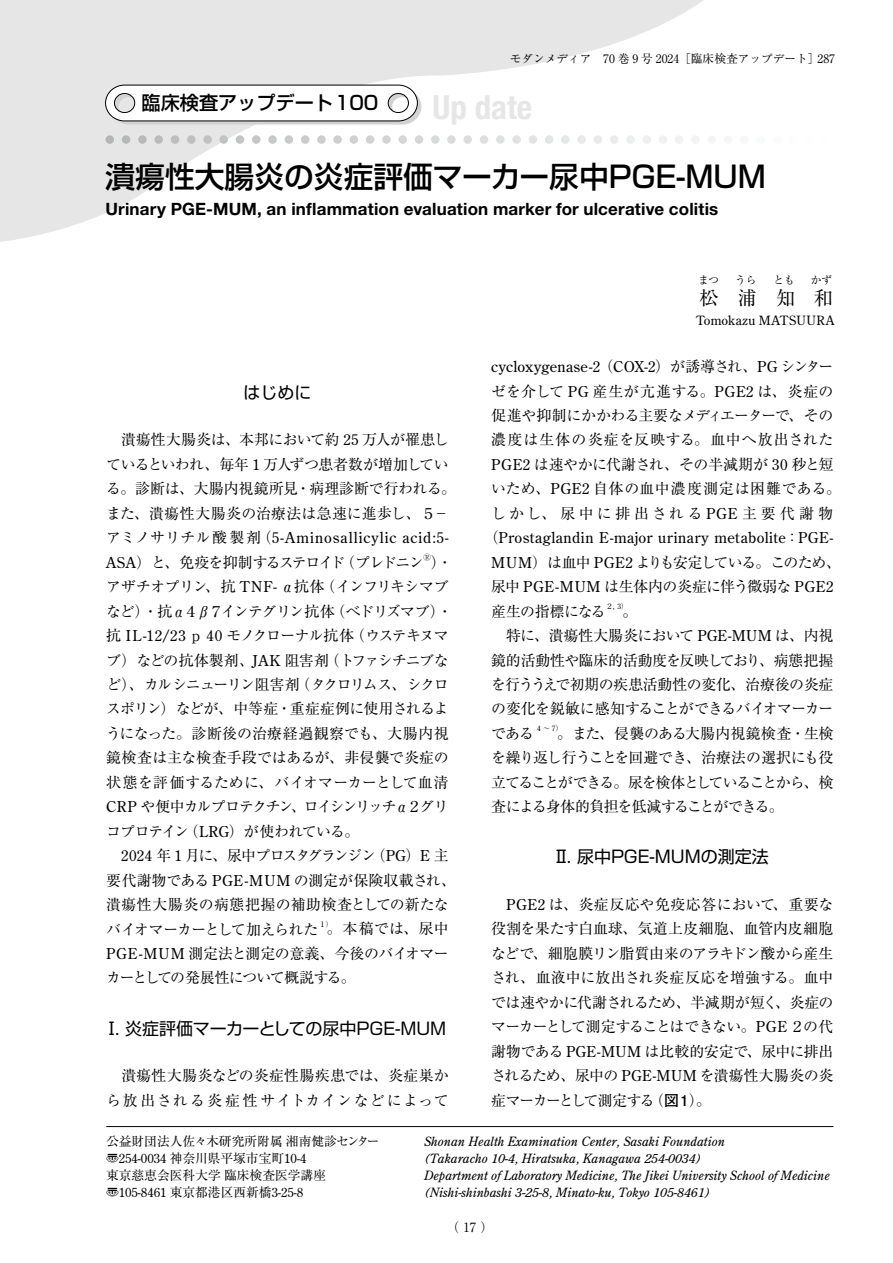
<style>
.page{position:relative;width:893px;height:1263px;background:#fff}
.page>*{position:absolute;margin:0;border:0;box-sizing:border-box;transform-origin:0 0}
.t1{font:700 condensed 33px "Helvetica Neue";color:#e6e6e6}
.t2{font:500 29.7px "Shin Go Pro";color:#000}
.t3{font:500 19.2px "Shin Go Pro";color:#000}
.t4{font:19.2px "Ryumin Pro";color:#000}
.t5{font:700 16.95px "Helvetica Neue LT Std";letter-spacing:.01em;color:#000}
.t6{font:16.95px "Shin Go Pro";color:#000}
.t7{font:14.85px/24.5px "Ryumin Pro";letter-spacing:-.02em;color:#000}
.t8{font:14.85px/24.5px "Ryumin Pro";letter-spacing:-.04em;color:#000}
.t9{font:14.85px/24.5px "Ryumin Pro";letter-spacing:.015em;color:#000}
.t10{font:14.85px/24.5px "Ryumin Pro";letter-spacing:-.055em;color:#000}
.t11{font:14.85px/24.5px "Ryumin Pro";letter-spacing:.035em;color:#000}
.t12{font:14.85px "Century Old Style Std";letter-spacing:.04em;color:#000}
.t13{font:14.85px "Century Old Style Std";letter-spacing:.07em;color:#000}
.t14{font:14.85px "Century Old Style Std";letter-spacing:.02em;color:#000}
.t15{font:14.85px "Ryumin Pro";letter-spacing:-.09em;color:#000}
.t16{font:italic 12.75px/17px "Century Old Style Std";color:#000}
.t17{font:12.75px "Century Old Style Std";color:#000}
.t18{font:12.75px "Ryumin Pro";color:#000}
.t19{font:12.75px "Century Old Style Std";letter-spacing:.035em;color:#000}
.t20{font:11.7px "Ryumin Pro";color:#000}
.t21{font:10.65px "Ryumin Pro";color:#000}
.t22{font:7.5px "Ryumin Pro";color:#000}
.t23{font:7.5px "Century Old Style Std";color:#000}
.s1{font-family:"Century Old Style Std"}
.s2{font-family:"Ryumin Pro"}
.s3{font-family:"Futo Go B101 Pro";font-weight:700}
</style>
<div class="page">
<svg style="left:0;top:0;width:704px;height:242px"></svg>
<svg style="left:431px;top:135px;width:283px;height:9px"></svg>
<svg style="left:105px;top:85px;width:316px;height:40px"></svg>
<hr style="left:106px;top:1126px;width:727px;height:1px;background:#000">
<p class="t20" style="left:510px;top:49px;width:327px">モダンメディア　70 巻 9 号 2024［臨床検査アップデート］287</p>
<p class="t3" style="left:142px;top:87px;width:238px">臨床検査アップデート100</p>
<h1 class="t1" style="left:433px;top:79px;width:101px">Up date</h1>
<h2 class="t2" style="left:106px;top:153px;width:662px">潰瘍性大腸炎の炎症評価マーカー尿中PGE-MUM</h2>
<p class="t5" style="left:106px;top:199px;width:614px">Urinary PGE-MUM, an inflammation evaluation marker for ulcerative colitis</p>
<p class="t6" style="left:243px;top:378px;width:70px">はじめに</p>
<p class="t7" style="left:106px;top:427px;width:351px">　潰瘍性大腸炎は、本邦において約 <span class="s1">25</span> 万人が罹患しているといわれ、毎年 <span class="s1">1</span> 万人ずつ患者数が増加している。診断は、大腸内視鏡所見・病理診断で行われる。また、潰瘍性大腸炎の治療法は急速に進歩し、５－</p>
<p class="t13" style="left:106px;top:528px;width:344px"><span class="s2">アミノサリチル酸製剤（</span>5-Aminosallicylic acid:5-</p>
<p class="t15" style="left:106px;top:550px;width:319px"><span class="s1">ASA</span>）と、免疫を抑制するステロイド（プレドニン</p>
<p class="t22" style="left:423px;top:551px;width:9px">Ⓡ</p>
<p class="t8" style="left:106px;top:549px;width:348px;text-indent:325px">）・アザチオプリン、抗 <span class="s1">TNF-</span> α抗体（インフリキシマブなど）・抗α４β７インテグリン抗体（べドリズマブ）・抗 <span class="s1">IL -12/23</span> ｐ <span class="s1">40</span> モノクローナル抗体（ウステキヌマブ）などの抗体製剤、<span class="s1">JAK</span> 阻害剤（トファシチニブなど）、カルシニューリン阻害剤（タクロリムス、シクロスポリン）などが、中等症・重症症例に使用されるようになった。診断後の治療経過観察でも、大腸内視鏡検査は主な検査手段ではあるが、非侵襲で炎症の状態を評価するために、バイオマーカーとして血清<br><span class="s1">CRP</span> や便中カルプロテクチン、ロイシンリッチα２グリコプロテイン（<span class="s1">LRG</span>）が使われている。</p>
<p class="t7" style="left:106px;top:842px;width:351px;text-indent:15px"><span class="s1">2024</span> 年 <span class="s1">1</span> 月に、尿中プロスタグランジン（<span class="s1">PG</span>）<span class="s1">E</span> 主要代謝物である <span class="s1">PGE-MUM</span> の測定が保険収載され、潰瘍性大腸炎の病態把握の補助検査としての新たなバイオマーカーとして加えられた</p>
<p class="t22" style="left:319px;top:918px;width:16px">１）</p>
<p class="t7" style="left:106px;top:916px;width:344px;text-align:justify;text-indent:221px">。本稿では、尿中<span class="s1">PGE-MUM</span> 測定法と測定の意義、今後のバイオマーカーとしての発展性について概説する。</p>
<p class="t6" style="left:103px;top:1014px;width:345px">Ⅰ. 炎症評価マーカーとしての尿中PGE-MUM</p>
<p class="t11" style="left:106px;top:1062px;width:344px">　潰瘍性大腸炎などの炎症性腸疾患では、炎症巣から放出される炎症性サイトカインなどによって</p>
<p class="t21" style="left:735px;top:272px;width:23px">うら</p>
<p class="t21" style="left:811px;top:272px;width:23px">かず</p>
<p class="t19" style="left:697px;top:312px;width:139px">Tomokazu MATSUURA</p>
<p class="t21" style="left:773px;top:272px;width:23px">とも</p>
<p class="t21" style="left:698px;top:272px;width:23px">まつ</p>
<p class="t4" style="left:776px;top:282px;width:21px">知</p>
<p class="t4" style="left:699px;top:282px;width:21px">松</p>
<p class="t4" style="left:814px;top:282px;width:21px">和</p>
<p class="t4" style="left:738px;top:282px;width:21px">浦</p>
<p class="t14" style="left:491px;top:357px;width:344px">cycloxygenase-2 <span class="s2">（</span>COX-2<span class="s2">）が誘導され、</span>PG <span class="s2">シンター</span></p>
<p class="t9" style="left:491px;top:378px;width:351px">ゼを介して <span class="s1">PG</span> 産生が亢進する。<span class="s1">PGE2</span> は、炎症の促進や抑制にかかわる主要なメディエーターで、その濃度は生体の炎症を反映する。血中へ放出された<br><span class="s1">PGE2</span> は速やかに代謝され、その半減期が <span class="s1">30</span> 秒と短いため、<span class="s1">PGE2</span> 自体の血中濃度測定は困難である。しかし、尿中に排出される<span class="s1">PGE</span>主要代謝物</p>
<p class="t12" style="left:484px;top:528px;width:351px"><span class="s2">（</span>Prostaglandin E-major urinary metabolite<span class="s2">：</span>PGE-</p>
<p class="t10" style="left:491px;top:549px;width:351px"><span class="s1">MUM</span>）は血中 <span class="s1">PGE2</span> よりも安定している。このため、尿中 <span class="s1">PGE-MUM</span> は生体内の炎症に伴う微弱な <span class="s1">PGE2</span>産生の指標になる</p>
<p class="t22" style="left:606px;top:600px;width:24px">２<span class="s1">, 3</span>）</p>
<p class="t7" style="left:491px;top:598px;width:344px;text-indent:131px">。<br>　特に、潰瘍性大腸炎において <span class="s1">PGE-MUM</span> は、内視鏡的活動性や臨床的活動度を反映しており、病態把握を行ううえで初期の疾患活動性の変化、治療後の炎症の変化を鋭敏に感知することができるバイオマーカーである</p>
<p class="t23" style="left:537px;top:724px;width:27px">4<span class="s2">～</span>7<span class="s2">）</span></p>
<p class="t7" style="left:491px;top:720px;width:344px;text-align:justify;text-indent:66px">。また、侵襲のある大腸内視鏡検査・生検を繰り返し行うことを回避でき、治療法の選択にも役立てることができる。尿を検体としていることから、検査による身体的負担を低減することができる。</p>
<p class="t6" style="left:553px;top:843px;width:217px">Ⅱ. 尿中PGE-MUMの測定法</p>
<p class="t7" style="left:491px;top:891px;width:344px;text-align:justify;text-indent:15px"><span class="s1">PGE2</span> は、炎症反応や免疫応答において、重要な役割を果たす白血球、気道上皮細胞、血管内皮細胞などで、細胞膜リン脂質由来のアラキドン酸から産生され、血液中に放出され炎症反応を増強する。血中では速やかに代謝されるため、半減期が短く、炎症のマーカーとして測定することはできない。<span class="s1">PGE</span> ２の代謝物である <span class="s1">PGE-MUM</span> は比較的安定で、尿中に排出されるため、尿中の <span class="s1">PGE-MUM</span> を潰瘍性大腸炎の炎症マーカーとして測定する（<span class="s3">図１</span>）。</p>
<p class="t18" style="left:106px;top:1131px;width:275px">公益財団法人佐々木研究所附属湘南健診センター</p>
<p class="t17" style="left:106px;top:1150px;width:202px"><span class="s2">〠</span>254-0034 <span class="s2">神奈川県平塚市宝町</span>10-4</p>
<p class="t18" style="left:106px;top:1165px;width:222px">東京慈恵会医科大学臨床検査医学講座</p>
<p class="t17" style="left:106px;top:1184px;width:199px"><span class="s2">〠</span>105-8461 <span class="s2">東京都港区西新橋</span>3-25-8</p>
<p class="t16" style="left:424px;top:1132px;width:407px">Shonan Health Examination Center, Sasaki Foundation<br>(Takaracho 10-4, Hiratsuka, Kanagawa 254-0034)<br>Department of Laboratory Medicine, The Jikei University School of Medicine (Nishi-shinbashi 3-25-8, Minato-ku, Tokyo 105-8461)</p>
<p class="t18" style="left:446px;top:1217px;width:48px">（ 17 ）</p>
</div>
